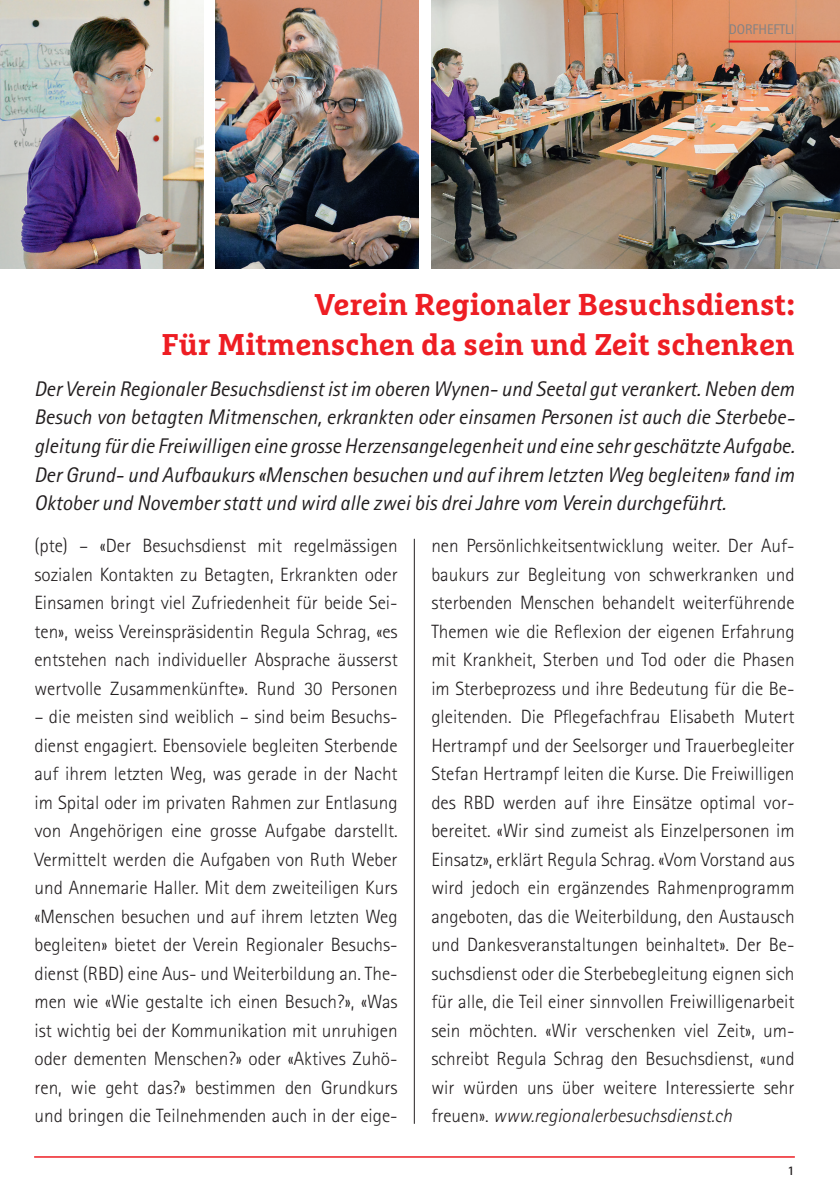
<style>
.page{position:relative;width:840px;height:1191px;background:#fff}
.page>*{position:absolute;margin:0;border:0;box-sizing:border-box;transform-origin:0 0}
.t1{font:700 30px/40px "Marselis Slab Pro";color:#ee1d23;text-align:right}
.t2{font:italic 21.2px/28.4px "Rotis Sans Serif Std";color:#231f20;text-align:justify}
.t3{font:300 19.2px/28.4px "Rotis Sans Serif Std";color:#231f20;text-align:justify}
.t4{font:14px "Rotis Sans Serif Std";color:#808285}
.t5{font:700 13.2px "Rotis Sans Serif Std";color:#231f20}
.s1{font-style:italic}
</style>
<div class="page">
<img style="left:431px;top:0;width:408px;height:268px">
<img style="left:215px;top:0;width:203px;height:268px">
<hr style="left:728px;top:41px;width:111px;height:2px;background:#ee1d23">
<hr style="left:34px;top:1156px;width:760px;height:1px;background:#ee1d23">
<hr style="left:414px;top:539px;width:1px;height:584px;background:#231f20">
<img style="left:0;top:0;width:203px;height:268px">
<p class="t4" style="left:728px;top:21px;width:67px">DORFHEFTLI</p>
<h1 class="t1" style="left:161px;top:284px;width:634px">Verein Regionaler Besuchsdienst:<br>Für Mitmenschen da sein und Zeit schenken</h1>
<p class="t2" style="left:34px;top:375px;width:761px">Der Verein Regionaler Besuchsdienst ist im oberen Wynen- und Seetal gut verankert. Neben dem Besuch von betagten Mitmenschen, erkrankten oder einsamen Personen ist auch die Sterbebe&shy;gleitung für die Freiwilligen eine grosse Herzensangelegenheit und eine sehr geschätzte Aufgabe.<br>Der Grund- und Aufbaukurs «Menschen besuchen und auf ihrem letzten Weg begleiten» fand im Oktober und November statt und wird alle zwei bis drei Jahre vom Verein durchgeführt.</p>
<p class="t3" style="left:34px;top:532px;width:364px">(pte) – «Der Besuchsdienst mit regelmässigen sozialen Kontakten zu Betagten, Erkrankten oder Einsamen bringt viel Zufriedenheit für beide Sei&shy;ten», weiss Vereinspräsidentin Regula Schrag, «es entstehen nach individueller Absprache äusserst wertvolle Zusammenkünfte». Rund 30 Personen</p>
<p class="t3" style="left:34px;top:702px;width:364px">– die meisten sind weiblich – sind beim Besuchs&shy;dienst engagiert. Ebensoviele begleiten Sterbende auf ihrem letzten Weg, was gerade in der Nacht im Spital oder im privaten Rahmen zur Entlasung von Angehörigen eine grosse Aufgabe darstellt.<br>Vermittelt werden die Aufgaben von Ruth Weber und Annemarie Haller. Mit dem zweiteiligen Kurs «Menschen besuchen und auf ihrem letzten Weg begleiten» bietet der Verein Regionaler Besuchs&shy;dienst (RBD) eine Aus- und Weiterbildung an. The&shy;men wie «Wie gestalte ich einen Besuch?», «Was ist wichtig bei der Kommunikation mit unruhigen oder dementen Menschen?» oder «Aktives Zuhö&shy;ren, wie geht das?» bestimmen den Grundkurs und bringen die Teilnehmenden auch in der eige-</p>
<p class="t3" style="left:431px;top:532px;width:364px">nen Persönlichkeitsentwicklung weiter. Der Auf&shy;baukurs zur Begleitung von schwerkranken und sterbenden Menschen behandelt weiterführende Themen wie die Reflexion der eigenen Erfahrung mit Krankheit, Sterben und Tod oder die Phasen im Sterbeprozess und ihre Bedeutung für die Be&shy;gleitenden. Die Pflegefachfrau Elisabeth Mutert Hertrampf und der Seelsorger und Trauerbegleiter Stefan Hertrampf leiten die Kurse. Die Freiwilligen des RBD werden auf ihre Einsätze optimal vor&shy;bereitet. «Wir sind zumeist als Einzelpersonen im Einsatz», erklärt Regula Schrag. «Vom Vorstand aus wird jedoch ein ergänzendes Rahmenprogramm angeboten, das die Weiterbildung, den Austausch und Dankesveranstaltungen beinhaltet». Der Be&shy;suchsdienst oder die Sterbebegleitung eignen sich für alle, die Teil einer sinnvollen Freiwilligenarbeit sein möchten. «Wir verschenken viel Zeit», um&shy;schreibt Regula Schrag den Besuchsdienst, «und wir würden uns über weitere Interessierte sehr freuen». <span class="s1">www.regionalerbesuchsdienst.ch</span></p>
<p class="t5" style="left:787px;top:1161px;width:9px">1</p>
</div>
